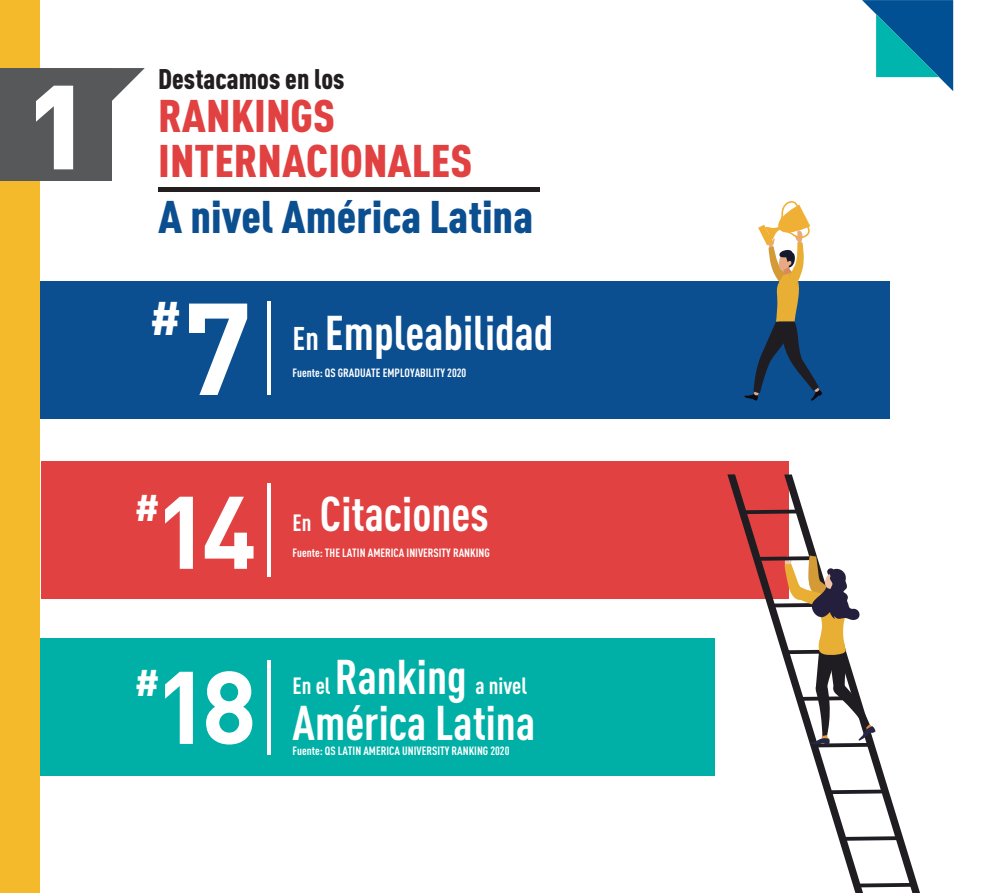
<style>
.page{position:relative;width:1000px;height:893px;background:#fff}
.page>*{position:absolute;margin:0;border:0;box-sizing:border-box;transform-origin:0 0}
.t1{font:700 128.4px "DINOT";color:#fff}
.t2{font:900 117.6px "DINOT";color:#fff}
.t3{font:700 101.25px "DINOT";color:#fff}
.t4{font:700 condensed 48px "DINOT";color:#fff}
.t5{font:700 46.2px "DINOT";color:#fff}
.t6{font:900 condensed 45.15px/44.1px "DINOT";color:#e14141;scale:1.04 1}
.t7{font:900 condensed 45.15px "DINOT";color:#0b4f91;scale:1.04 1}
.t8{font:700 36.45px "DINOT";color:#fff}
.t9{font:900 condensed 28.05px "DINOT";color:#231f20}
.t10{font:700 condensed 23.25px "DINOT";color:#fff}
.t11{font:700 condensed 11.85px "DINOT";color:#fff}
.s1{font-size:32.4px}
.s2{font-size:23.25px}
.s3{font-size:48px}
</style>
<div class="page">
<div style="left:0;top:0;width:40px;height:893px;background:#f4ba2c"></div>
<svg style="left:112px;top:68px;width:33px;height:33px"></svg>
<div style="left:0;top:68px;width:112px;height:113px;background:#57585a"></div>
<div style="left:41px;top:281px;width:848px;height:138px;background:#0b4f91"></div>
<div style="left:41px;top:462px;width:747px;height:137px;background:#e14141"></div>
<div style="left:41px;top:638px;width:673px;height:138px;background:#00b0a6"></div>
<div style="left:158px;top:187px;width:382px;height:5px;background:#231f20"></div>
<hr style="left:267px;top:301px;width:4px;height:94px;background:#fff">
<hr style="left:267px;top:484px;width:4px;height:93px;background:#fff">
<hr style="left:267px;top:660px;width:4px;height:95px;background:#fff">
<svg style="left:862px;top:0;width:90px;height:90px"></svg>
<svg style="left:744px;top:201px;width:78px;height:200px"></svg>
<svg style="left:727px;top:474px;width:57px;height:91px"></svg>
<svg style="left:784px;top:474px;width:136px;height:419px"></svg>
<svg style="left:755px;top:549px;width:120px;height:198px"></svg>
<h2 class="t2" style="left:25px;top:48px;width:67px">1</h2>
<h3 class="t9" style="left:158px;top:62px;width:188px">Destacamos en los</h3>
<h3 class="t6" style="left:158px;top:94px;width:303px">RANKINGS<br>INTERNACIONALES</h3>
<h3 class="t7" style="left:158px;top:189px;width:362px">A nivel América Latina</h3>
<h3 class="t5" style="left:149px;top:288px;width:33px">#</h3>
<h1 class="t1" style="left:182px;top:265px;width:71px">7</h1>
<h3 class="t4" style="left:292px;top:304px;width:262px"><span class="s1">En</span> Empleabilidad</h3>
<p class="t11" style="left:292px;top:366px;width:175px">Fuente: QS GRADUATE EMPLOYABILITY 2020</p>
<h3 class="t8" style="left:134px;top:484px;width:27px">#</h3>
<h3 class="t4" style="left:292px;top:485px;width:198px"><span class="s2">En</span> Citaciones</h3>
<p class="t11" style="left:292px;top:546px;width:199px">Fuente: THE LATIN AMERICA INIVERSITY RANKING</p>
<h3 class="t3" style="left:154px;top:466px;width:104px">14</h3>
<h3 class="t8" style="left:134px;top:659px;width:27px">#</h3>
<h3 class="t10" style="left:292px;top:671px;width:236px">En el <span class="s3">Ranking</span> a nivel</h3>
<h3 class="t4" style="left:292px;top:694px;width:244px">América Latina</h3>
<p class="t11" style="left:292px;top:743px;width:218px">Fuente: QS LATIN AMERICA UNIVERSITY RANKING 2020</p>
<h3 class="t3" style="left:154px;top:641px;width:104px">18</h3>
</div>
